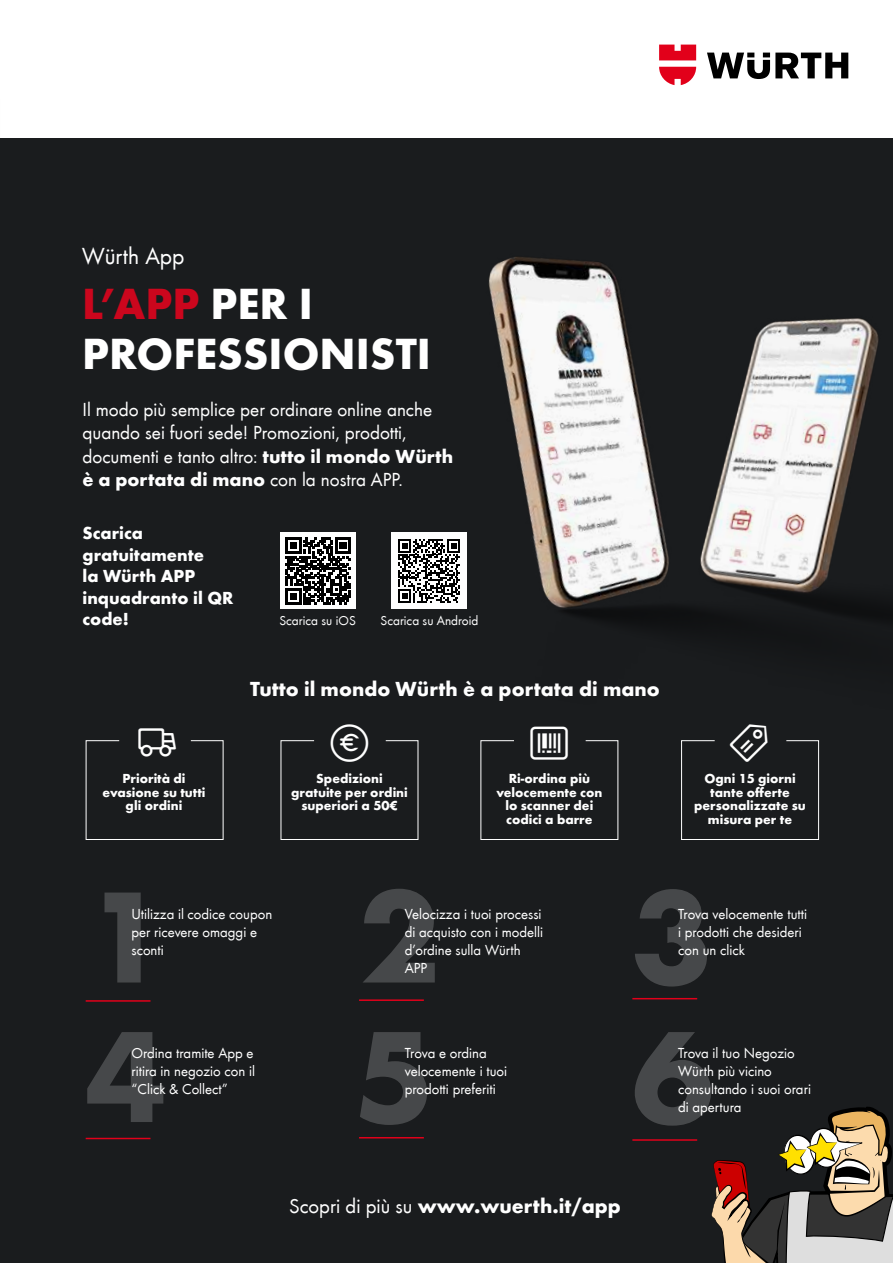
<style>
.page{position:relative;width:893px;height:1263px;background:#fff}
.page>*{position:absolute;margin:0;border:0;box-sizing:border-box;transform-origin:0 0}
.t1{font:700 135px/139.5px "Wuerth";color:#fff}
.t2{font:700 45px/49.5px "Wuerth";color:#fff}
.t3{font:24px "Wuerth";color:#fff}
.t4{font:700 21px "Wuerth";color:#fff}
.t5{font:19.5px/23.4px "Wuerth";color:#fff}
.t6{font:700 18px/21.6px "Wuerth";color:#fff}
.t7{font:15px/18px "Wuerth";color:#fff}
.t8{font:700 13.5px/13.5px "Wuerth";color:#fff;text-align:center}
.t9{font:13.5px "Wuerth";color:#fff}
.s1{color:#cb061d}
.s2{font-weight:700}
.s3{font-weight:400}
</style>
<div class="page">
<div style="left:0;top:138px;width:893px;height:1125px;background:#1a1c1e"></div>
<hr style="left:86px;top:1000px;width:64px;height:2px;background:#e2001a">
<hr style="left:359px;top:999px;width:65px;height:2px;background:#e2001a">
<hr style="left:632px;top:998px;width:65px;height:1px;background:#e2001a">
<hr style="left:632px;top:1139px;width:65px;height:2px;background:#e2001a">
<hr style="left:359px;top:1137px;width:65px;height:1px;background:#e2001a">
<hr style="left:86px;top:1138px;width:64px;height:1px;background:#e2001a">
<svg style="left:711px;top:1107px;width:182px;height:156px"></svg>
<img style="left:280px;top:257px;width:613px;height:497px">
<svg style="left:707px;top:53px;width:141px;height:26px"></svg>
<svg style="left:659px;top:45px;width:37px;height:40px"></svg>
<svg style="left:85px;top:740px;width:139px;height:100px"></svg>
<svg style="left:280px;top:724px;width:139px;height:116px"></svg>
<svg style="left:480px;top:726px;width:139px;height:114px"></svg>
<svg style="left:681px;top:724px;width:138px;height:116px"></svg>
<h3 class="t3" style="left:82px;top:239px;width:104px">Würth App</h3>
<h2 class="t2" style="left:82px;top:276px;width:350px"><span class="s1">L’APP</span> PER I<br>PROFESSIONISTI</h2>
<h3 class="t5" style="left:82px;top:397px;width:372px">Il modo più semplice per ordinare online anche quando sei fuori sede! Promozioni, prodotti, documenti e tanto altro: <span class="s2">tutto il mondo Würth è a portata di mano</span> con la nostra APP.</h3>
<p class="t6" style="left:82px;top:521px;width:152px">Scarica gratuitamente<br>la Würth APP inquadranto il QR code!</p>
<p class="t9" style="left:279px;top:611px;width:78px">Scarica su iOS</p>
<p class="t9" style="left:381px;top:611px;width:99px">Scarica su Android</p>
<h3 class="t4" style="left:250px;top:673px;width:411px">Tutto il mondo Würth è a portata di mano</h3>
<p class="t8" style="left:103px;top:771px;width:104px">Priorità di evasione su tutti gli ordini</p>
<p class="t8" style="left:291px;top:771px;width:118px">Spedizioni gratuite per ordini superiori a 50€</p>
<p class="t8" style="left:496px;top:771px;width:108px">Ri-ordina più velocemente con lo scanner dei codici a barre</p>
<p class="t8" style="left:694px;top:771px;width:113px">Ogni 15 giorni tante offerte personalizzate su misura per te</p>
<h1 class="t1" style="left:86px;top:857px;width:82px">1<br>4</h1>
<h1 class="t1" style="left:354px;top:857px;width:88px">2<br>5</h1>
<h1 class="t1" style="left:631px;top:857px;width:84px">3<br>6</h1>
<p class="t7" style="left:131px;top:904px;width:142px">Utilizza il codice coupon per ricevere omaggi e sconti</p>
<p class="t7" style="left:405px;top:904px;width:140px">Velocizza i tuoi processi di acquisto con i modelli d’ordine sulla Würth<br>APP</p>
<p class="t7" style="left:678px;top:904px;width:130px">Trova velocemente tutti i prodotti che desideri con un click</p>
<p class="t7" style="left:131px;top:1043px;width:125px;text-align:justify">Ordina tramite App e ritira in negozio con il “Click &amp; Collect”</p>
<p class="t7" style="left:405px;top:1043px;width:104px">Trova e ordina velocemente i tuoi prodotti preferiti</p>
<p class="t7" style="left:678px;top:1043px;width:134px">Trova il tuo Negozio<br>Würth più vicino consultando i suoi orari di apertura</p>
<h3 class="t4" style="left:289px;top:1191px;width:333px"><span class="s3">Scopri di più su</span> www.wuerth.it/app</h3>
</div>
